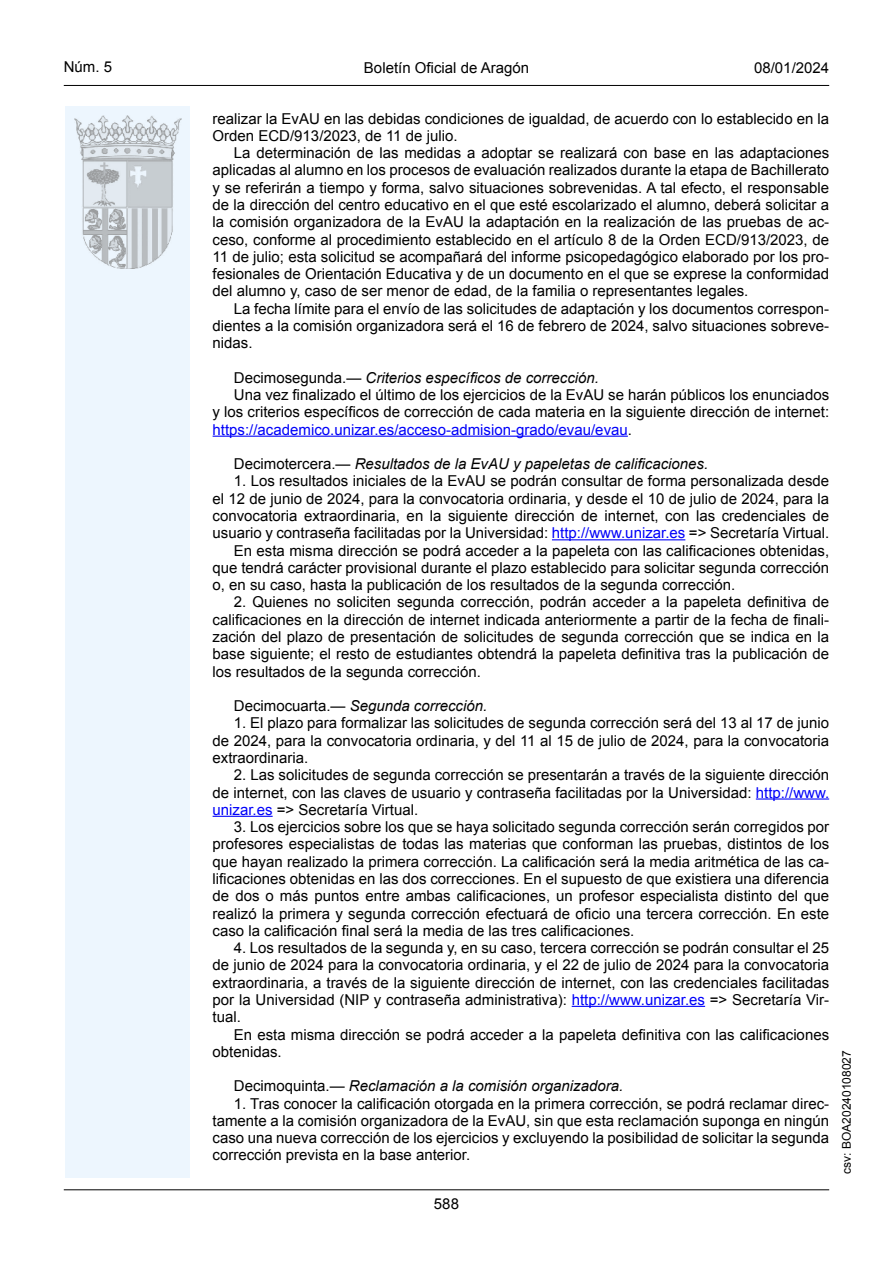
<style>
.page{position:relative;width:893px;height:1263px;background:#fff}
.page>*{position:absolute;margin:0;border:0;box-sizing:border-box;transform-origin:0 0}
.inicio_de_parrafo{font:15px/17.2px "Arial";color:#000;text-align:justify}
.inicio_de_parrafo-2{font:15px "Arial Italic MT2";color:#000}
.inicio_de_parrafo-3{font:italic 15px "Arial";color:#000}
.estilo_head-c{font:15px "Arial";color:#000}
.estilo_head-d{font:15px "Arial MT2";color:#000}
.estilo_head-i{font:15px "Arial MT2";color:#000}
.numero_pagina{font:15px "Arial MT2";color:#000}
.estilo_head-i-2{font:12px "Arial MT2";color:#000}
.s1{font-family:"Arial"}
.s2{color:#0000fa}
.s3{font-family:"Arial MT2"}
.s4{font-style:normal}
</style>
<div class="page">
<div style="left:65px;top:106px;width:125px;height:1072px;background:#edf6fe"></div>
<img style="left:75px;top:115px;width:106px;height:153px">
<hr style="left:64px;top:85px;width:765px;height:1px;background:#000">
<hr style="left:64px;top:1189px;width:765px;height:1px;background:#000">
<hr style="left:213px;top:436px;width:415px;height:1px;background:#0000fa">
<hr style="left:552px;top:539px;width:133px;height:1px;background:#0000fa">
<hr style="left:756px;top:798px;width:73px;height:1px;background:#0000fa">
<hr style="left:213px;top:816px;width:60px;height:1px;background:#0000fa">
<hr style="left:572px;top:1006px;width:133px;height:1px;background:#0000fa">
<p class="estilo_head-i" style="left:64px;top:57px;width:50px">Núm. 5</p>
<p class="estilo_head-c" style="left:364px;top:57px;width:167px">Boletín Oficial de Aragón</p>
<p class="estilo_head-d" style="left:754px;top:57px;width:77px">08/01/2024</p>
<p class="inicio_de_parrafo" style="left:213px;top:110px;width:618px">realizar la EvAU en las debidas condiciones de igualdad, de acuerdo con lo establecido en la<br>Orden ECD/913/2023, de 11 de julio.</p>
<p class="inicio_de_parrafo" style="left:213px;top:144px;width:618px;text-indent:21px">La determinación de las medidas a adoptar se realizará con base en las adaptaciones aplicadas al alumno en los procesos de evaluación realizados durante la etapa de Bachillerato y se referirán a tiempo y forma, salvo situaciones sobrevenidas. A tal efecto, el responsable de la dirección del centro educativo en el que esté escolarizado el alumno, deberá solicitar a la comisión organizadora de la EvAU la adaptación en la realización de las pruebas de ac&shy;ceso, conforme al procedimiento establecido en el artículo 8 de la Orden ECD/913/2023, de 11 de julio; esta solicitud se acompañará del informe psicopedagógico elaborado por los pro&shy;fesionales de Orientación Educativa y de un documento en el que se exprese la conformidad del alumno y, caso de ser menor de edad, de la familia o representantes legales.</p>
<p class="inicio_de_parrafo" style="left:213px;top:300px;width:618px;text-indent:21px">La fecha límite para el envío de las solicitudes de adaptación y los documentos correspon&shy;dientes a la comisión organizadora será el 16 de febrero de 2024, salvo situaciones sobreve&shy;nidas.</p>
<p class="inicio_de_parrafo-2" style="left:234px;top:368px;width:367px"><span class="s1">Decimosegunda.—</span> Criterios específicos de corrección.</p>
<p class="inicio_de_parrafo" style="left:213px;top:386px;width:618px;text-indent:21px">Una vez finalizado el último de los ejercicios de la EvAU se harán públicos los enunciados y los criterios específicos de corrección de cada materia en la siguiente dirección de internet: <span class="s2">https://academico.unizar.es/acceso-admision-grado/evau/evau</span><span class="s3">.</span></p>
<p class="inicio_de_parrafo-2" style="left:234px;top:454px;width:476px"><span class="s1">Decimotercera.—</span> Resultados de la EvAU y papeletas de calificaciones.</p>
<p class="inicio_de_parrafo" style="left:213px;top:473px;width:618px;text-indent:21px">1. Los resultados iniciales de la EvAU se podrán consultar de forma personalizada desde el 12 de junio de 2024, para la convocatoria ordinaria, y desde el 10 de julio de 2024, para la convocatoria extraordinaria, en la siguiente dirección de internet, con las credenciales de usuario y contraseña facilitadas por la Universidad: <span class="s2">http://www.unizar.es</span> =&gt; Secretaría Virtual.</p>
<p class="inicio_de_parrafo" style="left:213px;top:542px;width:618px;text-indent:21px">En esta misma dirección se podrá acceder a la papeleta con las calificaciones obtenidas, que tendrá carácter provisional durante el plazo establecido para solicitar segunda corrección o, en su caso, hasta la publicación de los resultados de la segunda corrección.</p>
<p class="inicio_de_parrafo" style="left:213px;top:594px;width:618px;text-indent:21px">2. Quienes no soliciten segunda corrección, podrán acceder a la papeleta definitiva de calificaciones en la dirección de internet indicada anteriormente a partir de la fecha de finali&shy;zación del plazo de presentación de solicitudes de segunda corrección que se indica en la base siguiente; el resto de estudiantes obtendrá la papeleta definitiva tras la publicación de los resultados de la segunda corrección.</p>
<p class="inicio_de_parrafo-3" style="left:234px;top:696px;width:255px"><span class="s4">Decimocuarta.—</span> Segunda corrección.</p>
<p class="inicio_de_parrafo" style="left:213px;top:715px;width:618px;text-indent:21px">1. El plazo para formalizar las solicitudes de segunda corrección será del 13 al 17 de junio de 2024, para la convocatoria ordinaria, y del 11 al 15 de julio de 2024, para la convocatoria extraordinaria.</p>
<p class="inicio_de_parrafo" style="left:213px;top:766px;width:618px;text-indent:21px">2. Las solicitudes de segunda corrección se presentarán a través de la siguiente dirección de internet, con las claves de usuario y contraseña facilitadas por la Universidad: <span class="s2">http://www. unizar.es</span> =&gt; Secretaría Virtual.</p>
<p class="inicio_de_parrafo" style="left:213px;top:818px;width:618px;text-indent:21px">3. Los ejercicios sobre los que se haya solicitado segunda corrección serán corregidos por profesores especialistas de todas las materias que conforman las pruebas, distintos de los que hayan realizado la primera corrección. La calificación será la media aritmética de las ca&shy;lificaciones obtenidas en las dos correcciones. En el supuesto de que existiera una diferencia de dos o más puntos entre ambas calificaciones, un profesor especialista distinto del que realizó la primera y segunda corrección efectuará de oficio una tercera corrección. En este caso la calificación final será la media de las tres calificaciones.</p>
<p class="inicio_de_parrafo" style="left:213px;top:939px;width:618px;text-indent:21px">4. Los resultados de la segunda y, en su caso, tercera corrección se podrán consultar el 25 de junio de 2024 para la convocatoria ordinaria, y el 22 de julio de 2024 para la convocatoria extraordinaria, a través de la siguiente dirección de internet, con las credenciales facilitadas por la Universidad (NIP y contraseña administrativa): <span class="s2">http://www.unizar.es</span> =&gt; Secretaría Vir&shy;tual.</p>
<p class="inicio_de_parrafo" style="left:213px;top:1026px;width:618px;text-indent:21px">En esta misma dirección se podrá acceder a la papeleta definitiva con las calificaciones obtenidas.</p>
<p class="inicio_de_parrafo-3" style="left:234px;top:1076px;width:391px"><span class="s4">Decimoquinta.—</span> Reclamación a la comisión organizadora.</p>
<p class="inicio_de_parrafo" style="left:213px;top:1095px;width:618px;text-indent:21px">1. Tras conocer la calificación otorgada en la primera corrección, se podrá reclamar direc&shy;tamente a la comisión organizadora de la EvAU, sin que esta reclamación suponga en ningún caso una nueva corrección de los ejercicios y excluyendo la posibilidad de solicitar la segunda corrección prevista en la base anterior.</p>
<p class="numero_pagina" style="left:434px;top:1194px;width:27px">588</p>
<p class="estilo_head-i-2" style="left:839px;top:1174px;width:125px;rotate:-90deg">csv: BOA20240108027</p>
</div>
